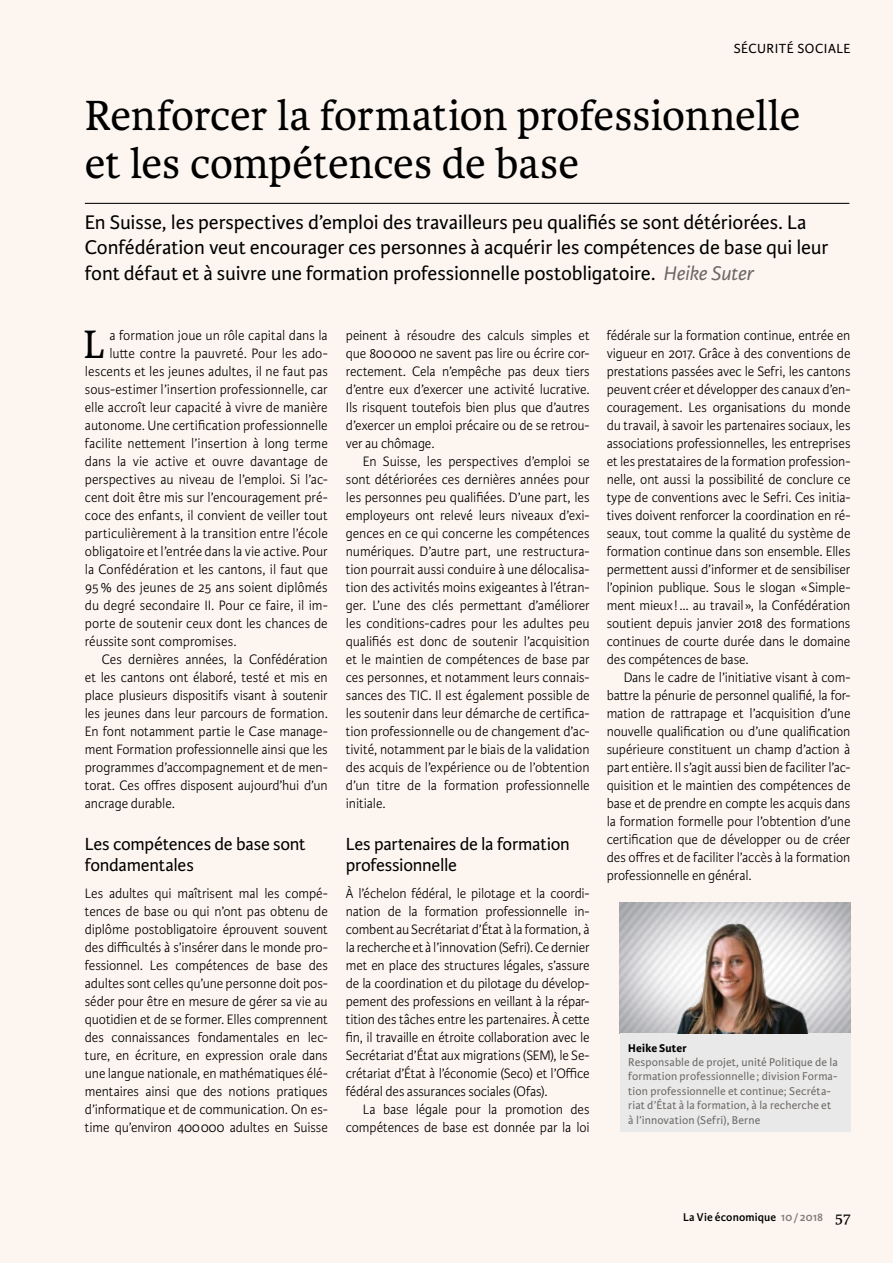
<style>
.page{position:relative;width:893px;height:1263px;background:#fdf6f0}
.page>*{position:absolute;margin:0;border:0;box-sizing:border-box;transform-origin:0 0}
.t1{font:45px/48px "Karmina";color:#000}
.t2{font:42.3px "Karmina";color:#000;scale:.96 1}
.t3{font:21px/25.5px "Karmina Sans";letter-spacing:-.005em;color:#000}
.t4{font:18.75px/21px "Karmina Sans";letter-spacing:-.015em;color:#000}
.t5{font:300 14.55px/18px "Karmina Sans";color:#000;text-align:justify;scale:.96 1}
.t6{font:14.1px "Karmina Sans";letter-spacing:.035em;color:#000}
.t7{font:12px/14.4px "Karmina Sans";letter-spacing:.01em;color:#6d6966}
.t8{font:600 12px "Karmina Sans";letter-spacing:.01em;color:#000}
.t9{font:700 12px "Karmina Sans";letter-spacing:.015em;color:#000}
.s1{font-style:italic;color:#6d6966}
.s2{color:#817e7b}
.s3{font-family:"Karmina";font-weight:400;font-size:16.5px}
</style>
<div class="page">
<hr style="left:85px;top:203px;width:764px;height:1px;background:#000">
<img style="left:620px;top:902px;width:230px;height:132px">
<div style="left:620px;top:1034px;width:230px;height:98px;background:#e9e9e9"></div>
<img style="left:626px;top:910px;width:222px;height:124px">
<p class="t6" style="left:734px;top:41px;width:118px">SÉCURITÉ SOCIALE</p>
<h1 class="t1" style="left:85px;top:92px;width:717px">Renforcer la formation professionnelle et les compétences de base</h1>
<p class="t3" style="left:85px;top:209px;width:745px">En Suisse, les perspectives d’emploi des travailleurs peu qualifiés se sont détériorées. La<br>Confédération veut encourager ces personnes à acquérir les compétences de base qui leur font défaut et à suivre une formation professionnelle postobligatoire. <span class="s1">Heike Suter</span></p>
<h2 class="t2" style="left:83px;top:321px;width:23px">L</h2>
<p class="t5" style="left:109px;top:327px;width:229px">a formation joue un rôle capital dans la</p>
<p class="t5" style="left:109px;top:345px;width:229px">lutte contre la pauvreté. Pour les ado-</p>
<p class="t5" style="left:85px;top:363px;width:255px">lescents et les jeunes adultes, il ne faut pas</p>
<p class="t5" style="left:85px;top:381px;width:255px">sous-estimer l’insertion professionnelle, car</p>
<p class="t5" style="left:85px;top:399px;width:254px">elle accroît leur capacité à vivre de manière</p>
<p class="t5" style="left:85px;top:417px;width:254px">autonome. Une certification professionnelle</p>
<p class="t5" style="left:85px;top:435px;width:255px">facilite nettement l’insertion à long terme</p>
<p class="t5" style="left:85px;top:453px;width:255px">dans la vie active et ouvre davantage de</p>
<p class="t5" style="left:85px;top:471px;width:255px">perspectives au niveau de l’emploi. Si l’ac-</p>
<p class="t5" style="left:85px;top:489px;width:255px">cent doit être mis sur l’encouragement pré-</p>
<p class="t5" style="left:85px;top:507px;width:255px">coce des enfants, il convient de veiller tout</p>
<p class="t5" style="left:85px;top:525px;width:255px">particulièrement à la transition entre l’école</p>
<p class="t5" style="left:85px;top:543px;width:254px">obligatoire et l’entrée dans la vie active. Pour</p>
<p class="t5" style="left:85px;top:561px;width:255px">la Confédération et les cantons, il faut que</p>
<p class="t5" style="left:85px;top:579px;width:255px">95% des jeunes de 25 ans soient diplômés</p>
<p class="t5" style="left:85px;top:597px;width:255px">du degré secondaire II. Pour ce faire, il im-</p>
<p class="t5" style="left:85px;top:615px;width:254px">porte de soutenir ceux dont les chances de</p>
<p class="t5" style="left:85px;top:633px;width:159px">réussite sont compromises.</p>
<p class="t5" style="left:102px;top:651px;width:237px">Ces dernières années, la Confédération</p>
<p class="t5" style="left:85px;top:669px;width:255px">et les cantons ont élaboré, testé et mis en</p>
<p class="t5" style="left:85px;top:687px;width:255px">place plusieurs dispositifs visant à soutenir</p>
<p class="t5" style="left:85px;top:705px;width:255px">les jeunes dans leur parcours de formation.</p>
<p class="t5" style="left:85px;top:723px;width:255px">En font notamment partie le Case manage-</p>
<p class="t5" style="left:85px;top:741px;width:255px">ment Formation professionnelle ainsi que les</p>
<p class="t5" style="left:85px;top:759px;width:255px">programmes d’accompagnement et de men-</p>
<p class="t5" style="left:85px;top:777px;width:255px">torat. Ces offres disposent aujourd’hui d’un</p>
<p class="t5" style="left:85px;top:795px;width:95px">ancrage durable.</p>
<p class="t4" style="left:85px;top:834px;width:222px">Les compétences de base sont fondamentales</p>
<p class="t5" style="left:85px;top:885px;width:255px">Les adultes qui maîtrisent mal les compé&shy;tences de base ou qui n’ont pas obtenu de diplôme postobligatoire éprouvent souvent des difficultés à s’insérer dans le monde pro&shy;fessionnel. Les compétences de base des adultes sont celles qu’une personne doit pos&shy;séder pour être en mesure de gérer sa vie au quotidien et de se former. Elles comprennent des connaissances fondamentales en lec&shy;ture, en écriture, en expression orale dans une langue nationale, en mathématiques élé&shy;mentaires ainsi que des notions pratiques d’informatique et de communication. On es&shy;time qu’environ 400000 adultes en Suisse</p>
<p class="t5" style="left:346px;top:327px;width:255px">peinent à résoudre des calculs simples et que 800000 ne savent pas lire ou écrire cor&shy;rectement. Cela n’empêche pas deux tiers d’entre eux d’exercer une activité lucrative.<br>Ils risquent toutefois bien plus que d’autres d’exercer un emploi précaire ou de se retrou&shy;ver au chômage.</p>
<p class="t5" style="left:346px;top:453px;width:255px;text-indent:17px">En Suisse, les perspectives d’emploi se sont détériorées ces dernières années pour les personnes peu qualifiées. D’une part, les employeurs ont relevé leurs niveaux d’exi&shy;gences en ce qui concerne les compétences numériques. D’autre part, une restructura&shy;tion pourrait aussi conduire à une délocalisa&shy;tion des activités moins exigeantes à l’étran&shy;ger. L’une des clés permettant d’améliorer les conditions-cadres pour les adultes peu qualifiés est donc de soutenir l’acquisition et le maintien de compétences de base par ces personnes, et notamment leurs connais&shy;sances des TIC. Il est également possible de les soutenir dans leur démarche de certifica&shy;tion professionnelle ou de changement d’ac&shy;tivité, notamment par le biais de la validation des acquis de l’expérience ou de l’obtention d’un titre de la formation professionnelle initiale.</p>
<p class="t4" style="left:346px;top:834px;width:226px">Les partenaires de la formation professionnelle</p>
<p class="t5" style="left:346px;top:885px;width:255px">À l’échelon fédéral, le pilotage et la coordi&shy;nation de la formation professionnelle in&shy;combent au Secrétariat d’État à la formation, à la recherche et à l’innovation (Sefri). Ce dernier met en place des structures légales, s’assure de la coordination et du pilotage du dévelop&shy;pement des professions en veillant à la répar&shy;tition des tâches entre les partenaires. À cette fin, il travaille en étroite collaboration avec le Secrétariat d’État aux migrations (SEM), le Se&shy;crétariat d’État à l’économie (Seco) et l’Office fédéral des assurances sociales (Ofas).</p>
<p class="t5" style="left:346px;top:1101px;width:255px;text-align:right">La base légale pour la promotion des compétences de base est donnée par la loi</p>
<p class="t5" style="left:607px;top:327px;width:255px">fédérale sur la formation continue, entrée en vigueur en 2017. Grâce à des conventions de prestations passées avec le Sefri, les cantons peuvent créer et développer des canaux d’en&shy;couragement. Les organisations du monde du travail, à savoir les partenaires sociaux, les associations professionnelles, les entreprises et les prestataires de la formation profession&shy;nelle, ont aussi la possibilité de conclure ce type de conventions avec le Sefri. Ces initia&shy;tives doivent renforcer la coordination en ré&shy;seaux, tout comme la qualité du système de formation continue dans son ensemble. Elles permettent aussi d’informer et de sensibiliser l’opinion publique. Sous le slogan «Simple&shy;ment mieux!… au travail», la Confédération soutient depuis janvier 2018 des formations continues de courte durée dans le domaine des compétences de base.</p>
<p class="t5" style="left:607px;top:669px;width:255px;text-indent:17px">Dans le cadre de l’initiative visant à com&shy;battre la pénurie de personnel qualifié, la for&shy;mation de rattrapage et l’acquisition d’une nouvelle qualification ou d’une qualification supérieure constituent un champ d’action à part entière. Il s’agit aussi bien de faciliter l’ac&shy;quisition et le maintien des compétences de base et de prendre en compte les acquis dans la formation formelle pour l’obtention d’une certification que de développer ou de créer des offres et de faciliter l’accès à la formation professionnelle en général.</p>
<p class="t9" style="left:628px;top:1041px;width:60px">Heike Suter</p>
<p class="t7" style="left:628px;top:1055px;width:211px">Responsable de projet, unité Politique de la formation professionnelle ; division Forma&shy;tion professionnelle et continue; Secréta&shy;riat d’État à la formation, à la recherche et à l’innovation (Sefri), Berne</p>
<p class="t8" style="left:683px;top:1210px;width:169px">La Vie économique <span class="s2">10/2018</span> <span class="s3">57</span></p>
</div>
